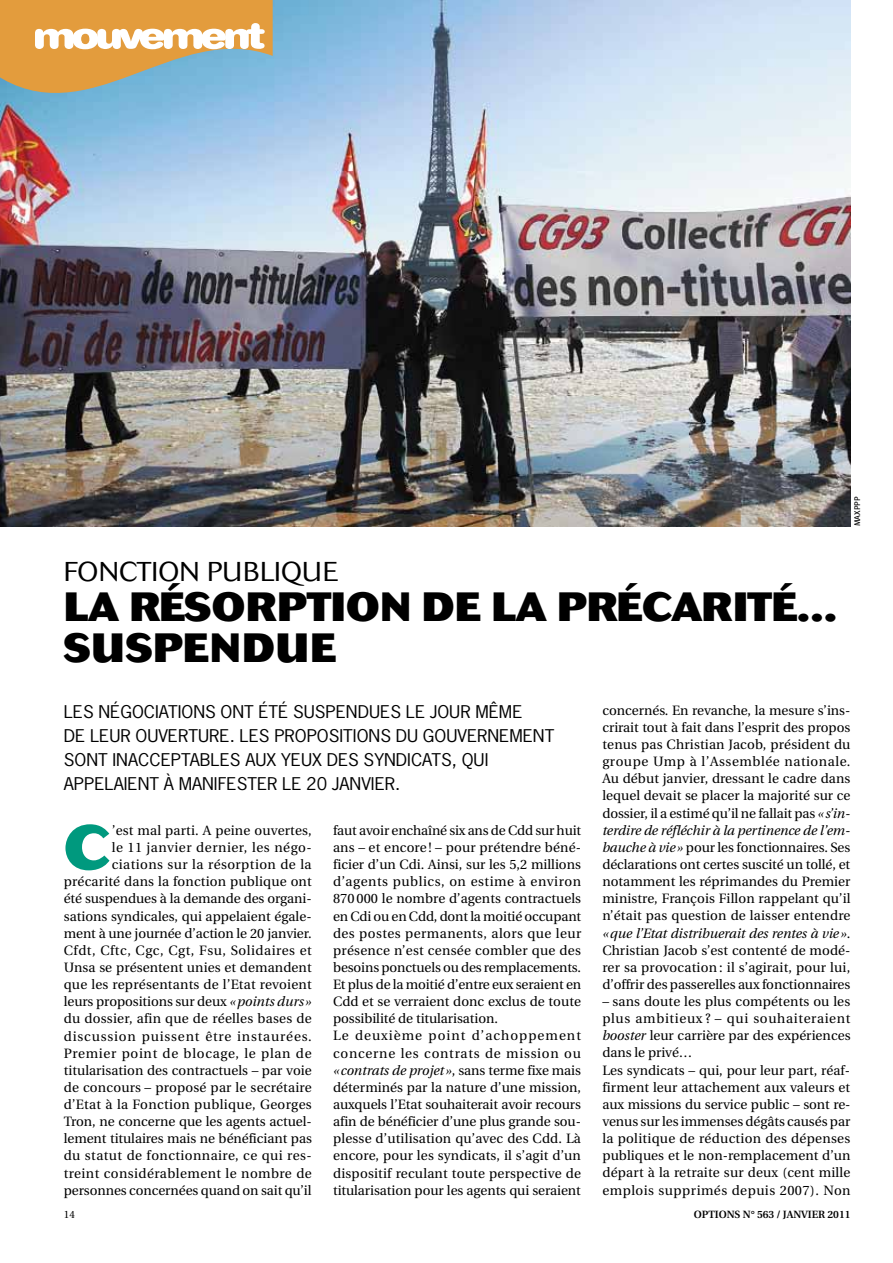
<style>
.page{position:relative;width:893px;height:1263px;background:#fff}
.page>*{position:absolute;margin:0;border:0;box-sizing:border-box;transform-origin:0 0}
.t1{font:800 62.1px "Cosmos";color:#00997e}
.t2{font:800 40.5px/40.5px "Cosmos";letter-spacing:.005em;color:#000}
.t3{font:300 27px "Cosmos";letter-spacing:.01em;color:#000}
.t4{font:16.5px/24px "News Gothic";color:#000;scale:1.1 1}
.t5{font:13.5px/17.1px "Utopia";letter-spacing:.005em;color:#000}
.t6{font:600 10.5px "Utopia";letter-spacing:-.005em;color:#000}
.t7{font:10.5px "Utopia";color:#000}
.t8{font:8.25px "Meta Plus Book Caps";color:#000}
.s1{font-style:italic}
</style>
<div class="page">
<img style="left:0;top:0;width:850px;height:526px">
<svg style="left:0;top:0;width:273px;height:106px;background:#c3b087"></svg>
<h3 class="t3" style="left:64px;top:556px;width:276px">FONCTION PUBLIQUE</h3>
<h2 class="t2" style="left:64px;top:587px;width:775px">LA RÉSORPTION DE LA PRÉCARITÉ…<br>SUSPENDUE</h2>
<p class="t8" style="left:852px;top:526px;width:31px;rotate:-90deg">maxppp</p>
<p class="t4" style="left:64px;top:700px;width:447px">LES NÉGOCIATIONS ONT ÉTÉ SUSPENDUES LE JOUR MÊME<br>DE LEUR OUVERTURE. LES PROPOSITIONS DU GOUVERNEMENT SONT INACCEPTABLES AUX YEUX DES SYNDICATS, QUI APPELAIENT À MANIFESTER LE 20 JANVIER.</p>
<h1 class="t1" style="left:64px;top:811px;width:47px">C</h1>
<p class="t5" style="left:64px;top:822px;width:250px;text-align:right">’est mal parti. A peine ouvertes,<br>le 11 janvier dernier, les négo&shy;ciations sur la résorption de la précarité dans la fonction publique ont été suspendues à la demande des organi&shy;sations syndicales, qui appelaient égale&shy;ment à une journée d’action le 20 janvier.<br>Cfdt, Cftc, Cgc, Cgt, Fsu, Solidaires et Unsa se présentent unies et demandent que les représentants de l’Etat revoient leurs propositions sur deux <span class="s1">« points durs » </span>du dossier, afin que de réelles bases de discussion puissent être instaurées.<br>Premier point de blocage, le plan de titularisation des contractuels – par voie de concours – proposé par le secrétaire d’Etat à la Fonction publique, Georges Tron, ne concerne que les agents actuel&shy;lement titulaires mais ne bénéficiant pas du statut de fonctionnaire, ce qui res&shy;treint considérablement le nombre de personnes concernées quand on sait qu’il</p>
<p class="t5" style="left:333px;top:822px;width:250px">faut avoir enchaîné six ans de Cdd sur huit ans – et encore ! – pour prétendre béné&shy;ficier d’un Cdi. Ainsi, sur les 5,2 millions d’agents publics, on estime à environ 870 000 le nombre d’agents contractuels en Cdi ou en Cdd, dont la moitié occupant des postes permanents, alors que leur présence n’est censée combler que des besoins ponctuels ou des remplacements.<br>Et plus de la moitié d’entre eux seraient en Cdd et se verraient donc exclus de toute possibilité de titularisation.<br>Le deuxième point d’achoppement concerne les contrats de mission ou <span class="s1">« contrats de projet »</span>, sans terme fixe mais déterminés par la nature d’une mission, auxquels l’Etat souhaiterait avoir recours afin de bénéficier d’une plus grande sou&shy;plesse d’utilisation qu’avec des Cdd. Là encore, pour les syndicats, il s’agit d’un dispositif reculant toute perspective de titularisation pour les agents qui seraient</p>
<p class="t5" style="left:602px;top:702px;width:250px;text-align:justify">concernés. En revanche, la mesure s’ins&shy;crirait tout à fait dans l’esprit des propos tenus pas Christian Jacob, président du groupe Ump à l’Assemblée nationale.<br>Au début janvier, dressant le cadre dans lequel devait se placer la majorité sur ce dossier, il a estimé qu’il ne fallait pas <span class="s1">« s’in&shy;terdire de réfléchir à la pertinence de l’em&shy;bauche à vie »</span> pour les fonctionnaires. Ses déclarations ont certes suscité un tollé, et notamment les réprimandes du Premier ministre, François Fillon rappelant qu’il n’était pas question de laisser entendre <span class="s1">« que l’Etat distribuerait des rentes à vie »</span>.<br>Christian Jacob s’est contenté de modé&shy;rer sa provocation : il s’agirait, pour lui, d’offrir des passerelles aux fonctionnaires</p>
<p class="t5" style="left:602px;top:993px;width:250px">– sans doute les plus compétents ou les plus ambitieux ? – qui souhaiteraient <span class="s1">booster</span> leur carrière par des expériences dans le privé…<br>Les syndicats – qui, pour leur part, réaf&shy;firment leur attachement aux valeurs et aux missions du service public – sont re&shy;venus sur les immenses dégâts causés par la politique de réduction des dépenses publiques et le non-remplacement d’un départ à la retraite sur deux (cent mille emplois supprimés depuis 2007). Non</p>
<p class="t7" style="left:64px;top:1208px;width:13px">14</p>
<p class="t6" style="left:694px;top:1208px;width:158px">OPTIONS N° 563 / JANVIER 2011</p>
</div>
